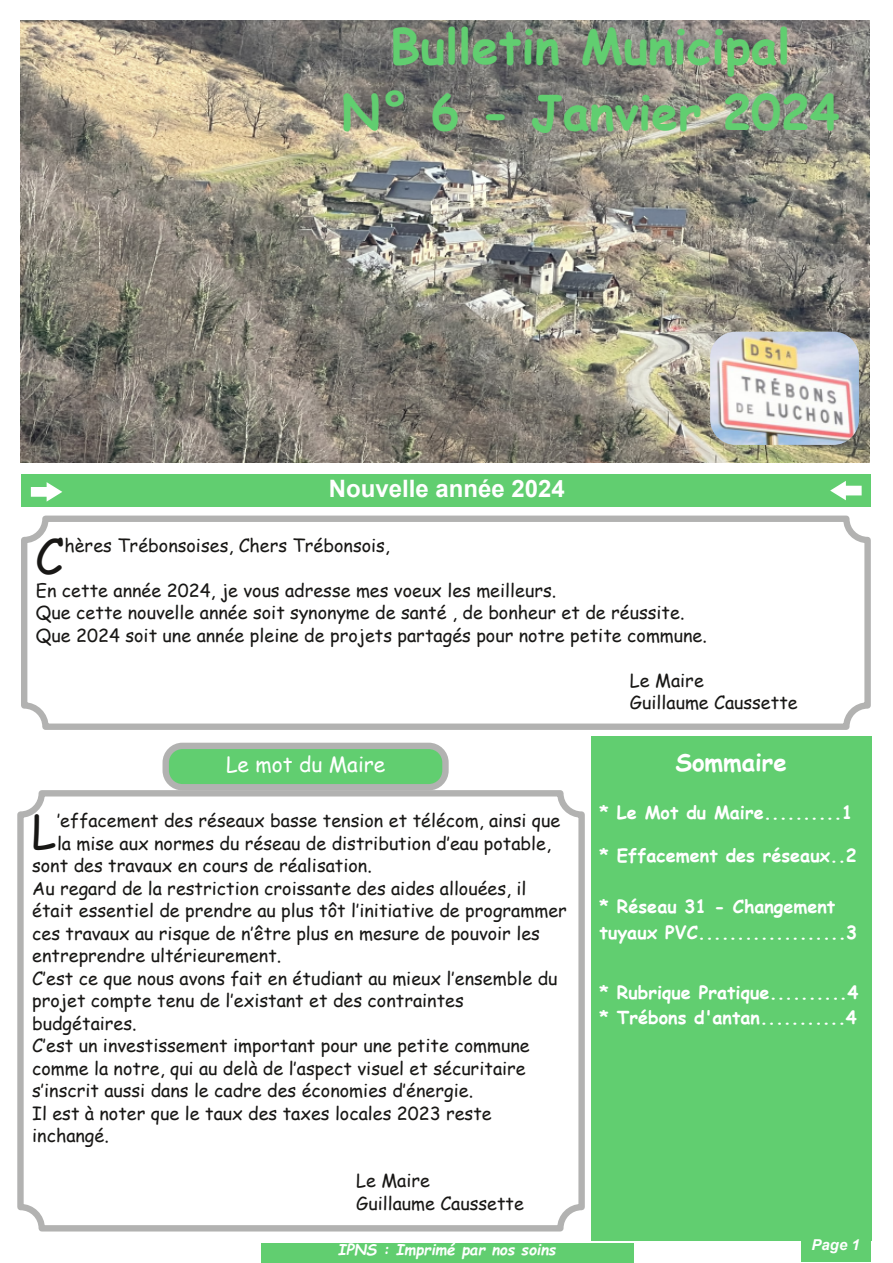
<style>
.page{position:relative;width:893px;height:1263px;background:#fff}
.page>*{position:absolute;margin:0;border:0;box-sizing:border-box;transform-origin:0 0}
.t1{font:700 48px/66.9px "Comic Sans MS";color:#61ce70;text-align:center}
.t2{font:47.55px "Comic Sans MS";color:#181715}
.t3{font:45.15px "Comic Sans MS";color:#181715}
.t4{font:700 24px "Arial";color:#fff}
.t5{font:700 24px "Comic Sans MS";color:#fff}
.t6{font:21px "Comic Sans MS";color:#fff}
.t7{font:18px/22.5px "Comic Sans MS";color:#181715}
.t8{font:700 18px/25.5px "Comic Sans MS";color:#fff}
.t9{font:italic 700 15px "Comic Sans MS";color:#fff}
.t10{font:italic 700 15px "Arial";color:#fff}
</style>
<div class="page">
<img style="left:21px;top:21px;width:849px;height:441px">
<div style="left:17px;top:790px;width:568px;height:441px;border:6px solid #b2b2b1;border-radius:21px"></div>
<div style="left:166px;top:746px;width:279px;height:41px;background:#61ce70;border-radius:17px"></div>
<div style="left:163px;top:743px;width:286px;height:47px;border:6px solid #b2b2b1;border-radius:17px"></div>
<div style="left:591px;top:736px;width:280px;height:504px;background:#61ce70"></div>
<div style="left:261px;top:1243px;width:373px;height:20px;background:#61ce70"></div>
<div style="left:802px;top:1239px;width:69px;height:23px;background:#61ce70"></div>
<img style="left:710px;top:332px;width:149px;height:113px;border-radius:26px">
<div style="left:21px;top:516px;width:850px;height:214px;border:6px solid #b2b2b1;border-radius:21px"></div>
<div style="left:21px;top:475px;width:849px;height:32px;background:#61ce70"></div>
<svg style="left:31px;top:482px;width:31px;height:20px"></svg>
<svg style="left:830px;top:481px;width:32px;height:19px"></svg>
<h1 class="t1" style="left:341px;top:11px;width:499px">Bulletin Municipal<br>N° 6 - Janvier 2024</h1>
<h3 class="t4" style="left:329px;top:475px;width:238px">Nouvelle année 2024</h3>
<h2 class="t2" style="left:35px;top:521px;width:30px">C</h2>
<p class="t7" style="left:64px;top:533px;width:327px">hères Trébonsoises, Chers Trébonsois,</p>
<p class="t7" style="left:36px;top:578px;width:673px">En cette année 2024, je vous adresse mes voeux les meilleurs.<br>Que cette nouvelle année soit synonyme de santé , de bonheur et de réussite.<br>Que 2024 soit une année pleine de projets partagés pour notre petite commune.</p>
<p class="t7" style="left:630px;top:668px;width:169px">Le Maire<br>Guillaume Caussette</p>
<p class="t6" style="left:226px;top:749px;width:161px">Le mot du Maire</p>
<h3 class="t5" style="left:675px;top:744px;width:113px">Sommaire</h3>
<p class="t8" style="left:600px;top:798px;width:255px">* Le Mot du Maire..........1</p>
<p class="t8" style="left:600px;top:842px;width:259px">* Effacement des réseaux..2</p>
<p class="t8" style="left:600px;top:893px;width:259px">* Réseau 31 - Changement tuyaux PVC...................3</p>
<h3 class="t3" style="left:31px;top:798px;width:26px">L</h3>
<p class="t7" style="left:57px;top:809px;width:505px">‛effacement des réseaux basse tension et télécom, ainsi que</p>
<p class="t7" style="left:57px;top:831px;width:495px">la mise aux normes du réseau de distribution d‛eau potable,</p>
<p class="t7" style="left:32px;top:854px;width:341px">sont des travaux en cours de réalisation.</p>
<p class="t7" style="left:32px;top:876px;width:496px">Au regard de la restriction croissante des aides allouées, il</p>
<p class="t7" style="left:32px;top:899px;width:536px">était essentiel de prendre au plus tôt l‛initiative de programmer</p>
<p class="t7" style="left:32px;top:921px;width:509px">ces travaux au risque de n‛être plus en mesure de pouvoir les</p>
<p class="t7" style="left:32px;top:944px;width:251px">entreprendre ultérieurement.</p>
<p class="t7" style="left:32px;top:966px;width:527px">C‛est ce que nous avons fait en étudiant au mieux l‛ensemble du</p>
<p class="t7" style="left:32px;top:989px;width:433px">projet compte tenu de l‛existant et des contraintes</p>
<p class="t7" style="left:32px;top:1011px;width:106px">budgétaires.</p>
<p class="t7" style="left:32px;top:1034px;width:499px">C‛est un investissement important pour une petite commune</p>
<p class="t7" style="left:32px;top:1056px;width:495px">comme la notre, qui au delà de l‛aspect visuel et sécuritaire</p>
<p class="t7" style="left:32px;top:1079px;width:442px">s‛inscrit aussi dans le cadre des économies d‛énergie.</p>
<p class="t7" style="left:32px;top:1101px;width:461px">Il est à noter que le taux des taxes locales 2023 reste</p>
<p class="t7" style="left:32px;top:1124px;width:78px">inchangé.</p>
<p class="t7" style="left:356px;top:1169px;width:169px">Le Maire<br>Guillaume Caussette</p>
<p class="t8" style="left:600px;top:978px;width:260px">* Rubrique Pratique..........4 * Trébons d'antan...........4</p>
<p class="t9" style="left:338px;top:1239px;width:220px">IPNS : Imprimé par nos soins</p>
<p class="t10" style="left:811px;top:1236px;width:50px">Page 1</p>
</div>
